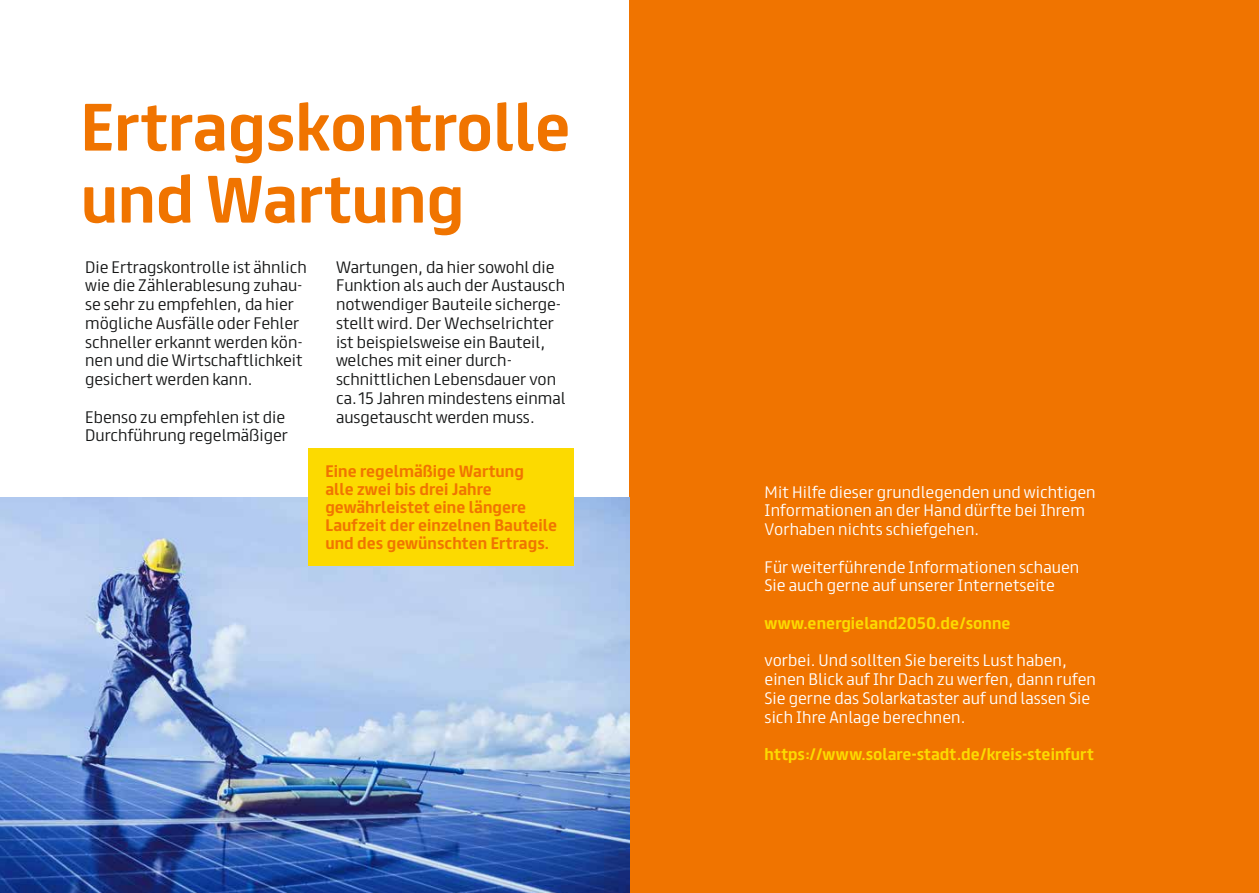
<style>
.page{position:relative;width:1259px;height:893px;background:#fff}
.page>*{position:absolute;margin:0;border:0;box-sizing:border-box;transform-origin:0 0}
.t1{font:700 60px/72px "FS Truman";color:#f07400}
.t2{font:300 15px/18.8px "FS Truman";color:#151616}
.t3{font:300 15px/18.8px "FS Truman";letter-spacing:.005em;color:#fff}
.t4{font:700 15px/18px "FS Truman";letter-spacing:.005em;color:#f07400}
.t5{font:700 15px "FS Truman";letter-spacing:.005em;color:#fcda00}
</style>
<div class="page">
<div style="left:629px;top:0;width:630px;height:893px;background:#f07400"></div>
<img style="left:0;top:498px;width:629px;height:395px">
<div style="left:308px;top:448px;width:266px;height:117px;background:#fcda00"></div>
<h1 class="t1" style="left:81px;top:86px;width:491px">Ertragskontrolle und Wartung</h1>
<p class="t2" style="left:336px;top:256px;width:231px">Wartungen, da hier sowohl die<br>Funktion als auch der Austausch notwendiger Bauteile sicherge&shy;stellt wird. Der Wechselrichter ist beispielsweise ein Bauteil, welches mit einer durch&shy;schnittlichen Lebensdauer von ca. 15 Jahren mindestens einmal ausgetauscht werden muss.</p>
<p class="t4" style="left:325px;top:460px;width:233px">Eine regelmäßige Wartung<br>alle zwei bis drei Jahre gewährleistet eine längere<br>Laufzeit der einzelnen Bauteile und des gewünschten Ertrags.</p>
<p class="t2" style="left:85px;top:256px;width:223px">Die Ertragskontrolle ist ähnlich wie die Zählerablesung zuhau&shy;se sehr zu empfehlen, da hier mögliche Ausfälle oder Fehler schneller erkannt werden kön&shy;nen und die Wirtschaftlichkeit gesichert werden kann.</p>
<p class="t2" style="left:85px;top:406px;width:204px">Ebenso zu empfehlen ist die<br>Durchführung regelmäßiger</p>
<p class="t3" style="left:764px;top:481px;width:333px">Mit Hilfe dieser grundlegenden und wichtigen<br>Informationen an der Hand dürfte bei Ihrem<br>Vorhaben nichts schiefgehen.</p>
<p class="t3" style="left:764px;top:556px;width:316px">Für weiterführende Informationen schauen<br>Sie auch gerne auf unserer Internetseite</p>
<p class="t5" style="left:764px;top:610px;width:247px">www.energieland2050.de/sonne</p>
<p class="t3" style="left:764px;top:650px;width:333px">vorbei. Und sollten Sie bereits Lust haben, einen Blick auf Ihr Dach zu werfen, dann rufen Sie gerne das Solarkataster auf und lassen Sie sich Ihre Anlage berechnen.</p>
<p class="t5" style="left:764px;top:741px;width:331px">https://www.solare-stadt.de/kreis-steinfurt</p>
</div>
